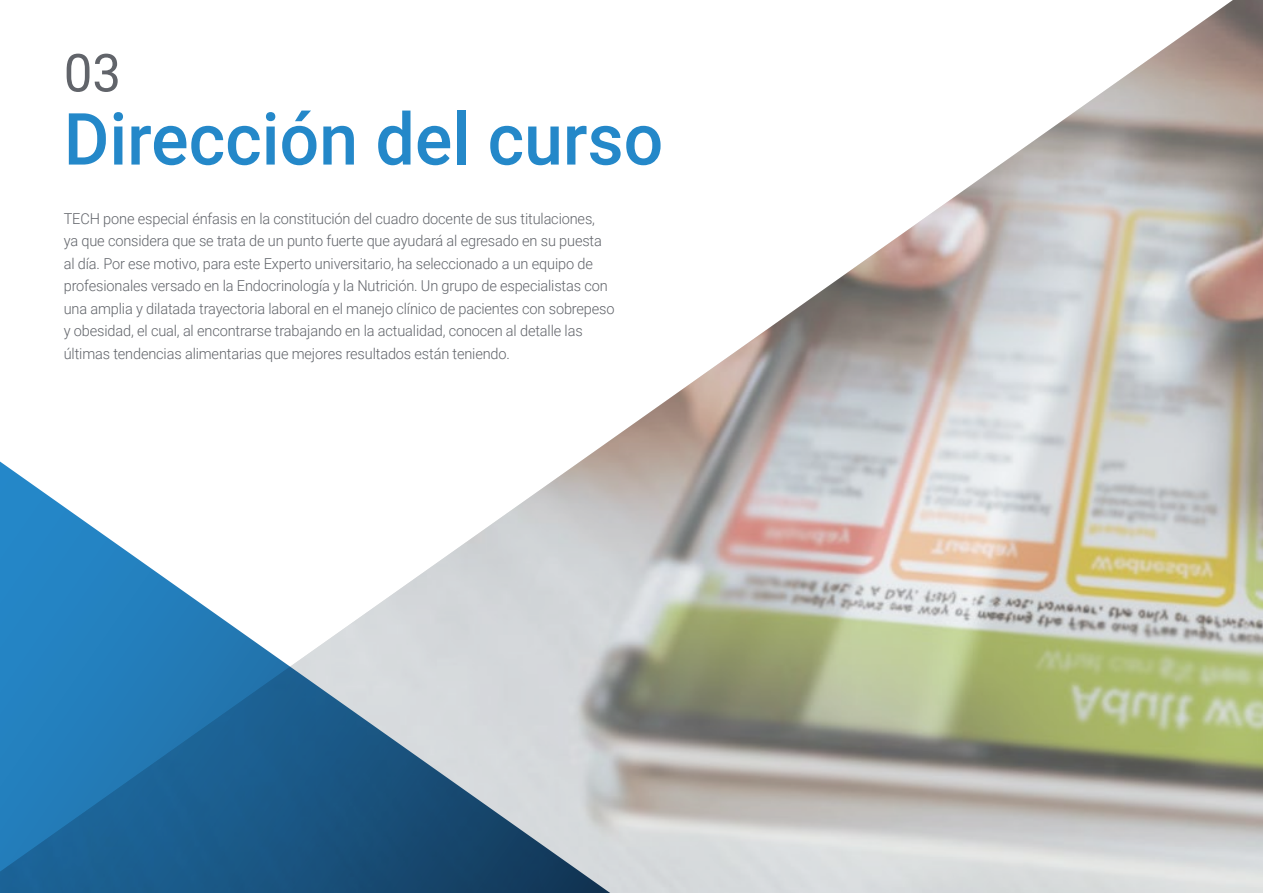
<style>
.page{position:relative;width:1263px;height:893px;background:#fff}
.page>*{position:absolute;margin:0;border:0;box-sizing:border-box;transform-origin:0 0}
.t1{font:500 72px "Roboto";color:#2488c9}
.t2{font:52.5px "Roboto";color:#61646a}
.t3{font:300 15px/22.5px "Roboto";letter-spacing:-.01em;color:#61646a}
</style>
<div class="page">
<img style="left:602px;top:0;width:661px;height:893px">
<svg style="left:0;top:446px;width:640px;height:447px"></svg>
<h2 class="t2" style="left:64px;top:36px;width:59px">03</h2>
<h1 class="t1" style="left:64px;top:89px;width:601px">Dirección del curso</h1>
<p class="t3" style="left:64px;top:207px;width:552px">TECH pone especial énfasis en la constitución del cuadro docente de sus titulaciones,<br>ya que considera que se trata de un punto fuerte que ayudará al egresado en su puesta al día. Por ese motivo, para este Experto universitario, ha seleccionado a un equipo de profesionales versado en la Endocrinología y la Nutrición. Un grupo de especialistas con una amplia y dilatada trayectoria laboral en el manejo clínico de pacientes con sobrepeso y obesidad, el cual, al encontrarse trabajando en la actualidad, conocen al detalle las últimas tendencias alimentarias que mejores resultados están teniendo.</p>
</div>
